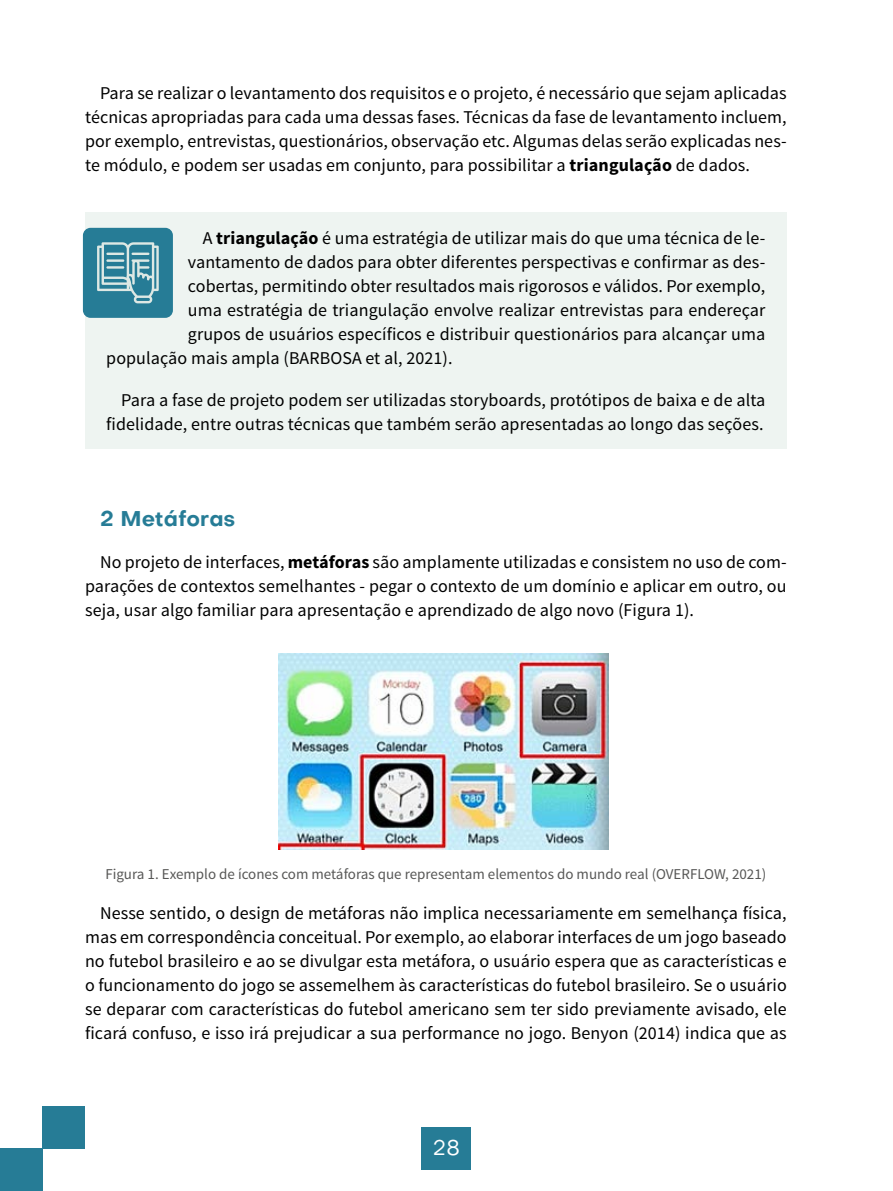
<style>
.page{position:relative;width:893px;height:1191px;background:#fff}
.page>*{position:absolute;margin:0;border:0;box-sizing:border-box;transform-origin:0 0}
.t1{font:700 21px "Objective";letter-spacing:.005em;color:#267c96}
.t2{font:21px "Objective";color:#fff}
.t3{font:18px/24px "Source Sans Pro";letter-spacing:.005em;color:#000;text-align:justify}
.t4{font:15px "Source Sans Pro";color:#575756}
.s1{font-weight:700}
</style>
<div class="page">
<div style="left:43px;top:1106px;width:42px;height:42px;background:#267c96"></div>
<div style="left:0;top:1148px;width:43px;height:43px;background:#267c96"></div>
<div style="left:422px;top:1127px;width:49px;height:42px;background:#267c96"></div>
<img style="left:279px;top:653px;width:329px;height:196px">
<div style="left:85px;top:213px;width:702px;height:236px;background:#eef4f1"></div>
<div style="left:83px;top:228px;width:90px;height:90px;background:#267c96;border-radius:8px"></div>
<svg style="left:97px;top:242px;width:62px;height:61px"></svg>
<p class="t3" style="left:85px;top:81px;width:703px;text-indent:15px">Para se realizar o levantamento dos requisitos e o projeto, é necessário que sejam aplicadas técnicas apropriadas para cada uma dessas fases. Técnicas da fase de levantamento incluem, por exemplo, entrevistas, questionários, observação etc. Algumas delas serão explicadas nes&shy;te módulo, e podem ser usadas em conjunto, para possibilitar a <span class="s1">triangulação</span> de dados.</p>
<p class="t3" style="left:203px;top:227px;width:564px">A <span class="s1">triangulação</span> é uma estratégia de utilizar mais do que uma técnica de le-</p>
<p class="t3" style="left:188px;top:251px;width:579px">vantamento de dados para obter diferentes perspectivas e confirmar as des-</p>
<p class="t3" style="left:188px;top:275px;width:579px">cobertas, permitindo obter resultados mais rigorosos e válidos. Por exemplo,</p>
<p class="t3" style="left:188px;top:299px;width:579px">uma estratégia de triangulação envolve realizar entrevistas para endereçar</p>
<p class="t3" style="left:188px;top:323px;width:579px">grupos de usuários específicos e distribuir questionários para alcançar uma</p>
<p class="t3" style="left:106px;top:347px;width:348px">população mais ampla (BARBOSA et al, 2021).</p>
<p class="t3" style="left:106px;top:389px;width:661px;text-align:right">Para a fase de projeto podem ser utilizadas storyboards, protótipos de baixa e de alta fidelidade, entre outras técnicas que também serão apresentadas ao longo das seções.</p>
<p class="t1" style="left:100px;top:503px;width:137px">2 Metáforas</p>
<p class="t3" style="left:85px;top:550px;width:703px;text-indent:15px">No projeto de interfaces, <span class="s1">metáforas</span> são amplamente utilizadas e consistem no uso de com&shy;parações de contextos semelhantes - pegar o contexto de um domínio e aplicar em outro, ou seja, usar algo familiar para apresentação e aprendizado de algo novo (Figura 1).</p>
<p class="t4" style="left:105px;top:864px;width:662px">Figura 1. Exemplo de ícones com metáforas que representam elementos do mundo real (OVERFLOW, 2021)</p>
<p class="t3" style="left:85px;top:901px;width:703px;text-indent:15px">Nesse sentido, o design de metáforas não implica necessariamente em semelhança física, mas em correspondência conceitual. Por exemplo, ao elaborar interfaces de um jogo baseado no futebol brasileiro e ao se divulgar esta metáfora, o usuário espera que as características e o funcionamento do jogo se assemelhem às características do futebol brasileiro. Se o usuário se deparar com características do futebol americano sem ter sido previamente avisado, ele ficará confuso, e isso irá prejudicar a sua performance no jogo. Benyon (2014) indica que as</p>
<p class="t2" style="left:433px;top:1133px;width:29px">28</p>
</div>
